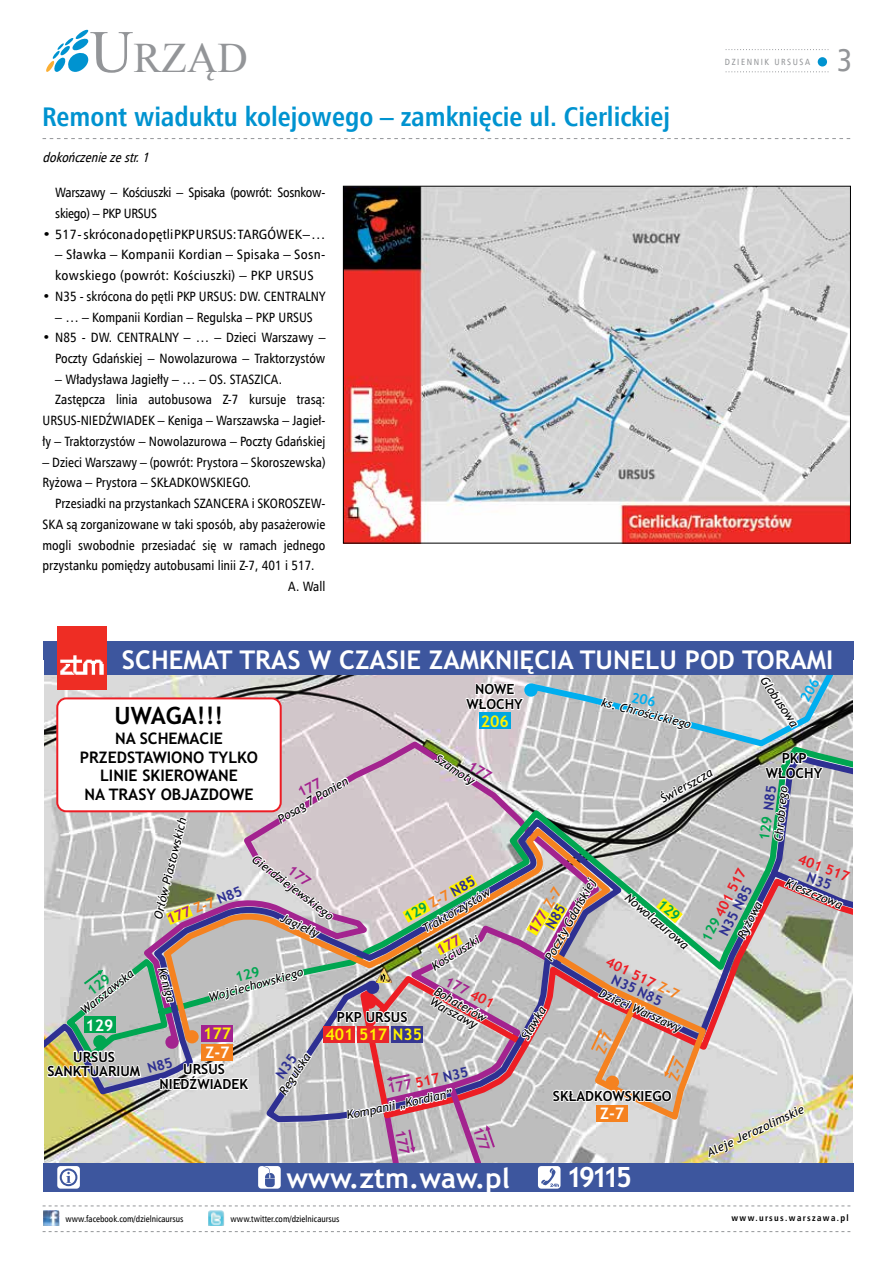
<style>
.page{position:relative;width:893px;height:1263px;background:#fff}
.page>*{position:absolute;margin:0;border:0;box-sizing:border-box;transform-origin:0 0}
.t1{font:42px "Times New Roman";color:#939598}
.t2{font:31.5px "Humnst 777 Cn EU";color:#939598}
.t3{font:700 27.9px "Trebuchet MS";letter-spacing:-.135em;color:#fff}
.t4{font:700 27px "Humnst 777 Cn EU";color:#0093d0}
.t5{font:700 25.95px "Trebuchet MS";color:#fff}
.t6{font:700 23.85px "Trebuchet MS";color:#000}
.t7{font:700 15.9px/18.5px "Trebuchet MS";color:#000;text-align:center}
.t8{font:700 15.9px "Trebuchet MS";color:#fff200}
.t9{font:700 15.9px "Trebuchet MS";color:#fff}
.t10{font:700 13.95px/14.9px "Trebuchet MS";color:#000;text-align:center}
.t11{font:700 13.95px/12.5px "Trebuchet MS";color:#a3238f;text-align:center}
.t12{font:700 13.95px "Trebuchet MS";color:#ed1d24}
.t13{font:700 13.95px "Trebuchet MS";color:#00a651}
.t14{font:700 13.95px "Trebuchet MS";color:#2e3092}
.t15{font:13.5px/20.7px "Humnst 777 Cn EU";color:#000;text-align:right}
.t16{font:13.5px/20.7px "Humnst 777 Cn EU";letter-spacing:.02em;color:#000;scale:1.07 1}
.t17{font:13.5px/20.7px "Humnst 777 Cn EU";letter-spacing:-.02em;color:#000}
.t18{font:13.5px "Humnst 777 Cn EU";color:#000;scale:1.07 1}
.t19{font:italic 13.5px "Humnst 777 Cn EU";color:#000}
.t20{font:italic 12px/10.8px "Trebuchet MS";color:#000}
.t21{font:9px "Humnst 777 Cn EU";color:#000}
.t22{font:700 9px "Humnst 777 Cn EU";letter-spacing:.15em;color:#000}
.t23{font:9px "Humnst 777 Cn EU";letter-spacing:.175em;color:#939598}
.s1{font-size:60px}
.s2{color:#2e3092}
.s3{color:#00a651}
.s4{color:#f58220}
.s5{color:#ed1d24}
</style>
<div class="page">
<svg style="left:46px;top:29px;width:42px;height:43px"></svg>
<svg style="left:726px;top:49px;width:102px;height:1px"></svg>
<svg style="left:726px;top:71px;width:102px;height:1px"></svg>
<div style="left:818px;top:57px;width:9px;height:10px;background:#0093d0;border-radius:50%"></div>
<svg style="left:43px;top:138px;width:807px;height:1px"></svg>
<svg style="left:43px;top:1205px;width:807px;height:1px"></svg>
<svg style="left:43px;top:1231px;width:807px;height:1px"></svg>
<img style="left:208px;top:1210px;width:16px;height:16px">
<img style="left:43px;top:1210px;width:16px;height:15px">
<img style="left:345px;top:188px;width:504px;height:353px">
<div style="left:43px;top:1163px;width:810px;height:28px;background:#3d569e"></div>
<div style="left:43px;top:641px;width:810px;height:34px;background:#3d569e"></div>
<img style="left:57px;top:627px;width:50px;height:25px">
<svg style="left:45px;top:652px;width:809px;height:536px"></svg>
<h1 class="t1" style="left:90px;top:29px;width:159px"><span class="s1">U</span>rząd</h1>
<h3 class="t4" style="left:42px;top:100px;width:629px">Remont wiaduktu kolejowego – zamknięcie ul. Cierlickiej</h3>
<p class="t19" style="left:43px;top:149px;width:112px">dokończeniezestr.1</p>
<p class="t17" style="left:55px;top:182px;width:272px">Warszawy – Kościuszki – Spisaka (powrót: Sosnkow&shy;skiego) – PKP URSUS</p>
<p class="t18" style="left:43px;top:226px;width:266px">• 517 - skrócona do pętli PKP URSUS: TARGÓWEK – …</p>
<p class="t16" style="left:55px;top:244px;width:254px">– Sławka – Kompanii Kordian – Spisaka – Sosn&shy;kowskiego (powrót: Kościuszki) – PKP URSUS</p>
<p class="t15" style="left:43px;top:286px;width:284px">• N35 - skrócona do pętli PKP URSUS: DW. CENTRALNY</p>
<p class="t15" style="left:55px;top:306px;width:259px">– … – Kompanii Kordian – Regulska – PKP URSUS</p>
<p class="t15" style="left:43px;top:327px;width:284px">• N85 - DW. CENTRALNY – … – Dzieci Warszawy –<br>Poczty Gdańskiej – Nowolazurowa – Traktorzystów</p>
<p class="t15" style="left:55px;top:369px;width:228px">– Władysława Jagiełły – … – OS. STASZICA.</p>
<p class="t15" style="left:55px;top:389px;width:272px">Zastępcza linia autobusowa Z-7 kursuje trasą:</p>
<p class="t15" style="left:43px;top:410px;width:284px">URSUS-NIEDŹWIADEK – Keniga – Warszawska – Jagieł-</p>
<p class="t15" style="left:43px;top:431px;width:284px">ły – Traktorzystów – Nowolazurowa – Poczty Gdańskiej</p>
<p class="t15" style="left:43px;top:451px;width:284px;text-align:left">– Dzieci Warszawy – (powrót: Prystora – Skoroszewska)<br>Ryżowa – Prystora – SKŁADKOWSKIEGO.</p>
<p class="t15" style="left:55px;top:493px;width:272px">Przesiadki na przystankach SZANCERA i SKOROSZEW-</p>
<p class="t15" style="left:43px;top:514px;width:284px">SKA są zorganizowane w taki sposób, aby pasażerowie</p>
<p class="t15" style="left:43px;top:534px;width:284px">mogli swobodnie przesiadać się w ramach jednego</p>
<p class="t15" style="left:43px;top:555px;width:274px">przystanku pomiędzy autobusami linii Z-7, 401 i 517.</p>
<p class="t15" style="left:288px;top:576px;width:39px">A. Wall</p>
<p class="t23" style="left:725px;top:56px;width:87px">DZIENNIK URSUSA</p>
<h2 class="t2" style="left:837px;top:41px;width:17px">3</h2>
<h3 class="t5" style="left:122px;top:643px;width:713px">SCHEMAT TRAS W CZASIE ZAMKNIÊCIA TUNELU POD TORAMI</h3>
<p class="t20" style="left:767px;top:675px;width:60px;rotate:56deg">Globusowa</p>
<p class="t10" style="left:466px;top:683px;width:58px">NOWE<br>W£OCHY</p>
<p class="t20" style="left:602px;top:698px;width:94px;rotate:14deg">ks. Chroœcickiego</p>
<h3 class="t6" style="left:115px;top:700px;width:110px">UWAGA!!!</h3>
<p class="t7" style="left:80px;top:731px;width:180px">NA SCHEMACIE<br>PRZEDSTAWIONO TYLKO<br>LINIE SKIEROWANE<br>NA TRASY OBJAZDOWE</p>
<p class="t8" style="left:481px;top:711px;width:30px">206</p>
<p class="t10" style="left:766px;top:752px;width:58px">PKP<br>W£OCHY</p>
<p class="t20" style="left:438px;top:754px;width:46px;rotate:33deg">Szamoty</p>
<p class="t20" style="left:659px;top:796px;width:59px;rotate:-29deg">Œwierszcza</p>
<p class="t20" style="left:277px;top:817px;width:81px;rotate:-31deg">Posag 7 Panien</p>
<p class="t20" style="left:256px;top:854px;width:100px;rotate:37deg">Gierdziejewskiego</p>
<p class="t13" style="left:755px;top:839px;width:56px;rotate:-82deg">129 <span class="s2">N85</span></p>
<p class="t20" style="left:774px;top:841px;width:57px;rotate:-84deg">Chrobrego</p>
<p class="t20" style="left:154px;top:917px;width:105px;rotate:-76deg">O r³ów Piastowskich</p>
<p class="t12" style="left:802px;top:850px;width:55px;rotate:20deg">401 517</p>
<p class="t12" style="left:697px;top:936px;width:82px;rotate:-62deg"><span class="s3">129</span> 401517</p>
<p class="t13" style="left:401px;top:910px;width:79px;rotate:-29deg">129 <span class="s4">Z-7</span> <span class="s2">N85</span></p>
<p class="t20" style="left:544px;top:957px;width:93px;rotate:-61deg">Poczty Gdañskiej</p>
<p class="t20" style="left:788px;top:878px;width:62px;rotate:23deg">Kleszczowa</p>
<p class="t14" style="left:715px;top:931px;width:55px;rotate:-62deg">N35 N85</p>
<p class="t11" style="left:166px;top:915px;width:80px;rotate:-21deg">177 <span class="s4">Z-7</span> <span class="s2">N85</span></p>
<p class="t11" style="left:527px;top:930px;width:53px;rotate:-59deg">177 <span class="s4">Z-7<br></span><span class="s2">N85</span></p>
<p class="t20" style="left:421px;top:926px;width:78px;rotate:-30deg">Traktorzystów</p>
<p class="t20" style="left:630px;top:893px;width:80px;rotate:40deg">Nowolazurowa</p>
<p class="t20" style="left:737px;top:936px;width:42px;rotate:-63deg">Ry¿owa</p>
<p class="t20" style="left:283px;top:913px;width:43px;rotate:24deg">Jagie³³y</p>
<p class="t20" style="left:208px;top:993px;width:99px;rotate:-15deg">Wojciechowskiego</p>
<p class="t20" style="left:430px;top:964px;width:56px;rotate:-32deg">Koœciuszki</p>
<p class="t20" style="left:437px;top:986px;width:59px;rotate:29deg">Bohaterów<br>Warszawy</p>
<p class="t12" style="left:611px;top:952px;width:81px;rotate:26deg">401 517 <span class="s4">Z-7</span></p>
<p class="t20" style="left:166px;top:966px;width:37px;rotate:75deg">Keniga</p>
<p class="t20" style="left:80px;top:1008px;width:65px;rotate:-39deg">Warszawska</p>
<p class="t14" style="left:616px;top:970px;width:55px;rotate:26deg">N35 N85</p>
<p class="t11" style="left:448px;top:976px;width:55px;rotate:27deg">177 <span class="s5">401</span></p>
<p class="t20" style="left:602px;top:989px;width:90px;rotate:24deg">Dzieci Warszawy</p>
<p class="t20" style="left:521px;top:1037px;width:38px;rotate:-59deg">S³awka</p>
<p class="t10" style="left:337px;top:1011px;width:72px">PKP URSUS</p>
<p class="t8" style="left:326px;top:1024px;width:98px">401 517 N35</p>
<p class="t9" style="left:86px;top:1014px;width:30px">129</p>
<p class="t8" style="left:203px;top:1023px;width:30px">177</p>
<p class="t9" style="left:205px;top:1042px;width:26px">Z-7</p>
<p class="t10" style="left:160px;top:1063px;width:90px">URSUS<br>NIED WIADEK</p>
<p class="t10" style="left:47px;top:1051px;width:94px">URSUS<br>SANKTUARIUM</p>
<p class="t20" style="left:279px;top:1091px;width:48px;rotate:-57deg">Regulska</p>
<p class="t11" style="left:387px;top:1084px;width:82px;rotate:-12deg">177 <span class="s5">517</span> <span class="s2">N35</span></p>
<p class="t20" style="left:346px;top:1111px;width:109px;rotate:-12deg">Kompanii „Kordian”</p>
<p class="t10" style="left:553px;top:1090px;width:120px">SK£ADKOWSKIEGO</p>
<p class="t20" style="left:706px;top:1149px;width:107px;rotate:-25deg">Aleje Jerozolimskie</p>
<p class="t9" style="left:600px;top:1103px;width:26px">Z-7</p>
<h3 class="t3" style="left:286px;top:1160px;width:225px">www.ztm.waw.pl</h3>
<h3 class="t3" style="left:566px;top:1159px;width:67px">19115</h3>
<p class="t21" style="left:66px;top:1213px;width:120px">www.facebook.com/dzielnicaursus</p>
<p class="t21" style="left:231px;top:1213px;width:110px">www.twitter.com/dzielnicaursus</p>
<p class="t22" style="left:731px;top:1212px;width:119px">www.ursus.warszawa.pl</p>
</div>
